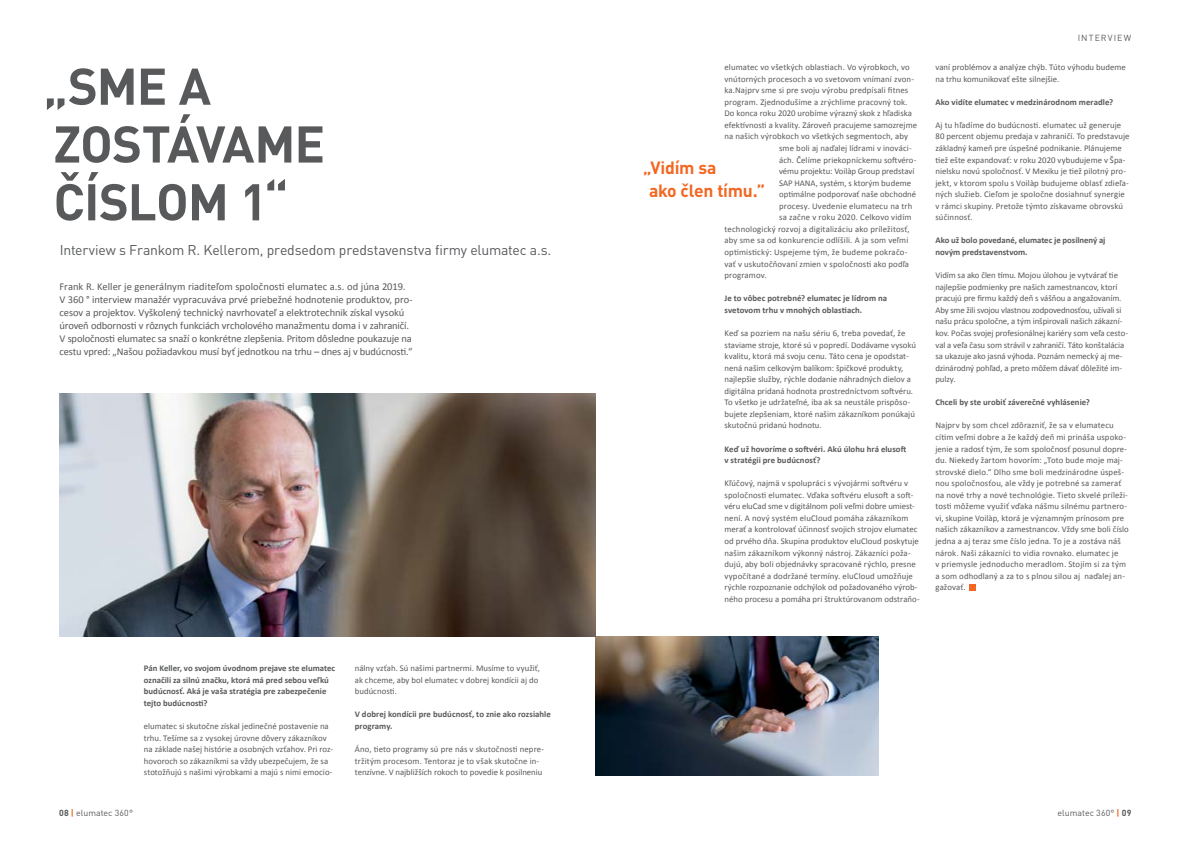
<style>
.page{position:relative;width:1191px;height:844px;background:#fff}
.page>*{position:absolute;margin:0;border:0;box-sizing:border-box;transform-origin:0 0}
.t1{font:700 50.75px/57.8px "DIN Pro";letter-spacing:-.02em;color:#58595b}
.t2{font:700 17.5px/23.1px "DIN Pro";letter-spacing:-.015em;color:#f26722}
.t3{font:14px "DIN Pro";letter-spacing:-.015em;color:#58595b}
.t4{font:10.5px/13.1px "Calibri";letter-spacing:-.01em;color:#58595b}
.t5{font:8.75px/11.5px "Calibri";letter-spacing:.005em;color:#58595b}
.t6{font:700 8.75px/11.5px "Calibri";letter-spacing:.005em;color:#58595b}
.t7{font:8.75px "DIN Pro";letter-spacing:.01em;color:#58595b}
.t8{font:8.75px "DIN Pro";letter-spacing:.13em;color:#58595b}
.s1{font-weight:700}
.s2{font-weight:700;color:#f26722}
</style>
<div class="page">
<img style="left:595px;top:636px;width:283px;height:139px">
<img style="left:59px;top:393px;width:536px;height:243px">
<div style="left:969px;top:583px;width:7px;height:7px;background:#f26722"></div>
<h1 class="t1" style="left:43px;top:55px;width:283px">„SME A<br>ZOSTÁVAME<br>ČÍSLOM 1“</h1>
<h3 class="t3" style="left:60px;top:240px;width:493px">Interview s Frankom R. Kellerom, predsedom predstavenstva firmy elumatec a.s.</h3>
<p class="t4" style="left:60px;top:279px;width:354px">Frank R. Keller je generálnym riaditeľom spoločnosti elumatec a.s. od júna 2019.<br>V 360 ° interview manažér vypracuváva prvé priebežné hodnotenie produktov, pro&shy;cesov a projektov. Vyškolený technický navrhovateľ a elektrotechnik získal vysokú úroveň odbornosti v rôznych funkciách vrcholového manažmentu doma i v zahraničí.<br>V spoločnosti elumatec sa snaží o konkrétne zlepšenia. Pritom dôsledne poukazuje na cestu vpred: „Našou požiadavkou musí byť jednotkou na trhu – dnes aj v budúcnosti.“</p>
<p class="t6" style="left:144px;top:662px;width:193px">Pán Keller, vo svojom úvodnom prejave ste elumatec označili za silnú značku, ktorá má pred sebou veľkú budúcnosť. Aká je vaša stratégia pre zabezpečenie tejto budúcnosti?</p>
<p class="t5" style="left:144px;top:719px;width:191px">elumatec si skutočne získal jedinečné postavenie na trhu. Tešíme sa z vysokej úrovne dôvery zákazníkov na základe našej histórie a osobných vzťahov. Pri roz&shy;hovoroch so zákazníkmi sa vždy ubezpečujem, že sa stotožňujú s našimi výrobkami a majú s nimi emocio-</p>
<p class="t5" style="left:355px;top:662px;width:187px">nálny vzťah. Sú našimi partnermi. Musíme to využiť, ak chceme, aby bol elumatec v dobrej kondícii aj do budúcnosti.</p>
<p class="t6" style="left:355px;top:708px;width:198px">V dobrej kondícii pre budúcnosť, to znie ako rozsiahle programy.</p>
<p class="t5" style="left:355px;top:742px;width:190px">Áno, tieto programy sú pre nás v skutočnosti nepre&shy;tržitým procesom. Tentoraz je to však skutočne in&shy;tenzívne. V najbližších rokoch to povedie k posilneniu</p>
<p class="t5" style="left:724px;top:61px;width:187px">elumatec vo všetkých oblastiach. Vo výrobkoch, vo</p>
<p class="t5" style="left:724px;top:72px;width:191px">vnútorných procesoch a vo svetovom vnímaní zvon-</p>
<p class="t5" style="left:724px;top:84px;width:185px">ka.Najprv sme si pre svoju výrobu predpísali fitnes</p>
<p class="t5" style="left:724px;top:96px;width:184px">program. Zjednodušíme a zrýchlime pracovný tok.</p>
<p class="t5" style="left:724px;top:107px;width:189px">Do konca roku 2020 urobíme výrazný skok z hľadiska</p>
<p class="t5" style="left:724px;top:119px;width:194px">efektívnosti a kvality. Zároveň pracujeme samozrejme</p>
<p class="t5" style="left:724px;top:130px;width:185px">na našich výrobkoch vo všetkých segmentoch, aby</p>
<p class="t5" style="left:779px;top:142px;width:134px">sme boli aj naďalej lídrami v inováci-</p>
<p class="t5" style="left:779px;top:153px;width:139px">ách. Čelíme priekopníckemu softvéro-</p>
<p class="t5" style="left:779px;top:165px;width:137px">vému projektu: Voilàp Group predstaví</p>
<p class="t5" style="left:779px;top:176px;width:134px">SAP HANA, systém, s ktorým budeme</p>
<p class="t5" style="left:779px;top:188px;width:139px">optimálne podporovať naše obchodné</p>
<p class="t5" style="left:779px;top:200px;width:135px">procesy. Uvedenie elumatecu na trh</p>
<p class="t5" style="left:779px;top:211px;width:134px">sa začne v roku 2020. Celkovo vidím</p>
<p class="t5" style="left:724px;top:223px;width:187px">technologický rozvoj a digitalizáciu ako príležitosť,</p>
<p class="t5" style="left:724px;top:234px;width:185px">aby sme sa od konkurencie odlíšili. A ja som veľmi</p>
<p class="t5" style="left:724px;top:246px;width:185px">optimistický: Uspejeme tým, že budeme pokračo-</p>
<p class="t5" style="left:724px;top:257px;width:186px">vať v uskutočňovaní zmien v spoločnosti ako podľa</p>
<p class="t5" style="left:724px;top:269px;width:44px">programov.</p>
<p class="t6" style="left:724px;top:292px;width:164px">Je to vôbec potrebné? elumatec je lídrom na svetovom trhu v mnohých oblastiach.</p>
<p class="t5" style="left:724px;top:327px;width:193px">Keď sa pozriem na našu sériu 6, treba povedať, že staviame stroje, ktoré sú v popredí. Dodávame vysokú kvalitu, ktorá má svoju cenu. Táto cena je opodstat&shy;nená našim celkovým balíkom: špičkové produkty, najlepšie služby, rýchle dodanie náhradných dielov a digitálna pridaná hodnota prostredníctvom softvéru.<br>To všetko je udržateľné, iba ak sa neustále prispôso&shy;bujete zlepšeniam, ktoré našim zákazníkom ponúkajú skutočnú pridanú hodnotu.</p>
<p class="t6" style="left:724px;top:442px;width:183px">Keď už hovoríme o softvéri. Akú úlohu hrá elusoft v stratégii pre budúcnosť?</p>
<p class="t5" style="left:724px;top:477px;width:197px">Kľúčový, najmä v spolupráci s vývojármi softvéru v spoločnosti elumatec. Vďaka softvéru elusoft a soft&shy;véru eluCad sme v digitálnom poli veľmi dobre umiest&shy;není. A nový systém eluCloud pomáha zákazníkom merať a kontrolovať účinnosť svojich strojov elumatec od prvého dňa. Skupina produktov eluCloud poskytuje našim zákazníkom výkonný nástroj. Zákazníci poža&shy;dujú, aby boli objednávky spracované rýchlo, presne vypočítané a dodržané termíny. eluCloud umožňuje rýchle rozpoznanie odchýlok od požadovaného výrob&shy;ného procesu a pomáha pri štruktúrovanom odstraňo-</p>
<h2 class="t2" style="left:649px;top:155px;width:118px;text-indent:-6px">„Vidím sa<br>ako člen tímu.”</h2>
<p class="t8" style="left:1077px;top:32px;width:55px">INTERVIEW</p>
<p class="t5" style="left:935px;top:61px;width:192px">vaní problémov a analýze chýb. Túto výhodu budeme na trhu komunikovať ešte silnejšie.</p>
<p class="t6" style="left:935px;top:96px;width:179px">Ako vidíte elumatec v medzinárodnom meradle?</p>
<p class="t5" style="left:935px;top:119px;width:196px">Aj tu hľadíme do budúcnosti. elumatec už generuje 80 percent objemu predaja v zahraničí. To predstavuje základný kameň pre úspešné podnikanie. Plánujeme tiež ešte expandovať: v roku 2020 vybudujeme v Špa&shy;nielsku novú spoločnosť. V Mexiku je tiež pilotný pro&shy;jekt, v ktorom spolu s Voilàp budujeme oblasť zdieľa&shy;ných služieb. Cieľom je spoločne dosiahnuť synergie v rámci skupiny. Pretože týmto získavame obrovskú súčinnosť.</p>
<p class="t6" style="left:935px;top:234px;width:172px">Ako už bolo povedané, elumatec je posilnený aj novým predstavenstvom.</p>
<p class="t5" style="left:935px;top:269px;width:194px">Vidím sa ako člen tímu. Mojou úlohou je vytvárať tie najlepšie podmienky pre našich zamestnancov, ktorí pracujú pre firmu každý deň s vášňou a angažovaním.<br>Aby sme žili svojou vlastnou zodpovednosťou, užívali si našu prácu spoločne, a tým inšpirovali našich zákazní&shy;kov. Počas svojej profesionálnej kariéry som veľa cesto&shy;val a veľa času som strávil v zahraničí. Táto konštalácia sa ukazuje ako jasná výhoda. Poznám nemecký aj me&shy;dzinárodný pohľad, a preto môžem dávať dôležité im&shy;pulzy.</p>
<p class="t6" style="left:935px;top:396px;width:156px">Chceli by ste urobiť záverečné vyhlásenie?</p>
<p class="t5" style="left:935px;top:419px;width:195px">Najprv by som chcel zdôrazniť, že sa v elumatecu cítim veľmi dobre a že každý deň mi prináša uspoko&shy;jenie a radosť tým, že som spoločnosť posunul dopre&shy;du. Niekedy žartom hovorím: „Toto bude moje maj&shy;strovské dielo.“ Dlho sme boli medzinárodne úspeš&shy;nou spoločnosťou, ale vždy je potrebné sa zamerať na nové trhy a nové technológie. Tieto skvelé príleži&shy;tosti môžeme využiť vďaka nášmu silnému partnero&shy;vi, skupine Voilàp, ktorá je významným prínosom pre našich zákazníkov a zamestnancov. Vždy sme boli číslo jedna a aj teraz sme číslo jedna. To je a zostáva náš nárok. Naši zákazníci to vidia rovnako. elumatec je<br>v priemysle jednoducho meradlom. Stojím si za tým a som odhodlaný a za to s plnou silou aj naďalej an&shy;gažovať.</p>
<p class="t7" style="left:59px;top:806px;width:75px"><span class="s1">08</span> <span class="s2">|</span> elumatec 360°</p>
<p class="t7" style="left:1057px;top:806px;width:75px">elumatec 360° <span class="s2">|</span> <span class="s1">09</span></p>
</div>
